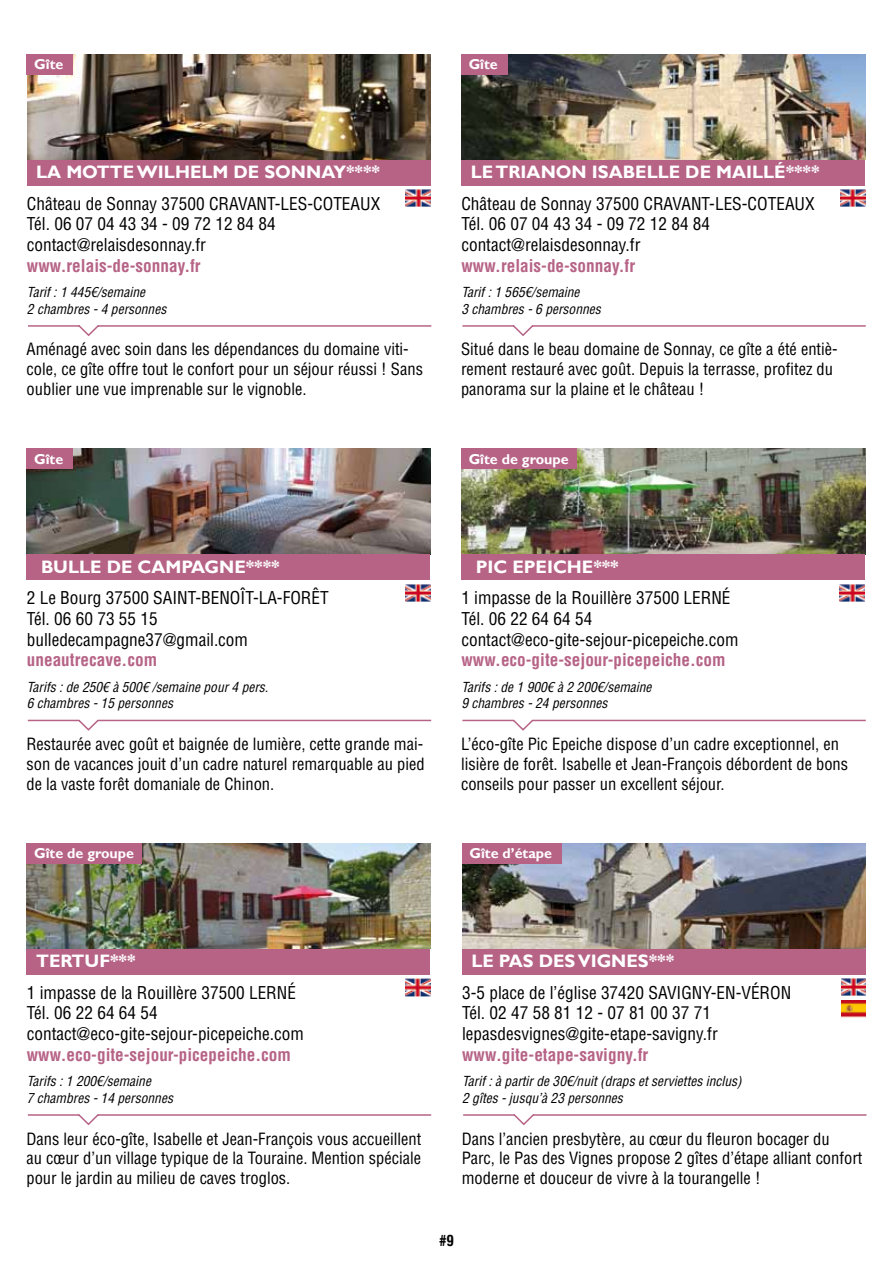
<style>
.page{position:relative;width:893px;height:1263px;background:#fff}
.page>*{position:absolute;margin:0;border:0;box-sizing:border-box;transform-origin:0 0}
.t1{font:700 18px "Gill Sans";color:#fff}
.t2{font:condensed 17.25px/20.7px "Helvetica LT Std";color:#000}
.t3{font:700 condensed 17.25px "Helvetica LT Std";color:#b66386}
.t4{font:condensed 16.5px/19.8px "Helvetica LT Std";color:#000}
.t5{font:700 condensed 15px "Helvetica LT Std";color:#000}
.t6{font:700 14.25px "Gill Sans";color:#fff}
.t7{font:italic condensed 13.5px/16.2px "Helvetica LT Std";color:#000}
</style>
<div class="page">
<svg style="left:28px;top:325px;width:404px;height:12px"></svg>
<img style="left:27px;top:54px;width:404px;height:106px">
<div style="left:27px;top:54px;width:46px;height:20px;background:#b66386"></div>
<div style="left:27px;top:160px;width:404px;height:25px;background:#b66386"></div>
<img style="left:406px;top:189px;width:25px;height:18px">
<svg style="left:462px;top:325px;width:404px;height:11px"></svg>
<img style="left:461px;top:54px;width:404px;height:106px">
<div style="left:461px;top:54px;width:46px;height:20px;background:#b66386"></div>
<div style="left:461px;top:160px;width:404px;height:25px;background:#b66386"></div>
<img style="left:840px;top:189px;width:25px;height:18px">
<svg style="left:462px;top:719px;width:404px;height:12px"></svg>
<img style="left:461px;top:448px;width:404px;height:106px">
<div style="left:461px;top:448px;width:115px;height:21px;background:#b66386"></div>
<div style="left:461px;top:554px;width:404px;height:26px;background:#b66386"></div>
<img style="left:840px;top:584px;width:25px;height:18px">
<svg style="left:27px;top:719px;width:405px;height:12px"></svg>
<img style="left:26px;top:448px;width:404px;height:106px">
<div style="left:26px;top:448px;width:47px;height:21px;background:#b66386"></div>
<div style="left:26px;top:554px;width:404px;height:26px;background:#b66386"></div>
<img style="left:406px;top:584px;width:24px;height:18px">
<svg style="left:27px;top:1114px;width:405px;height:12px"></svg>
<img style="left:27px;top:843px;width:403px;height:106px">
<div style="left:26px;top:843px;width:116px;height:20px;background:#b66386"></div>
<div style="left:26px;top:949px;width:404px;height:25px;background:#b66386"></div>
<img style="left:405px;top:978px;width:25px;height:19px">
<svg style="left:463px;top:1114px;width:404px;height:12px"></svg>
<img style="left:462px;top:843px;width:404px;height:106px">
<div style="left:462px;top:843px;width:100px;height:20px;background:#b66386"></div>
<div style="left:462px;top:949px;width:404px;height:25px;background:#b66386"></div>
<img style="left:841px;top:1000px;width:25px;height:18px">
<img style="left:841px;top:978px;width:25px;height:18px">
<p class="t6" style="left:34px;top:56px;width:31px">GÎTE</p>
<p class="t6" style="left:469px;top:56px;width:31px">GÎTE</p>
<p class="t1" style="left:36px;top:162px;width:60px">LA MOTTE</p>
<p class="t1" style="left:137px;top:162px;width:34px">WILHELM</p>
<p class="t1" style="left:233px;top:162px;width:148px">DE SO NNAY****</p>
<p class="t1" style="left:471px;top:162px;width:140px">LE TRIANON ISABELLE</p>
<p class="t1" style="left:685px;top:162px;width:59px">DE MAILLÉ</p>
<p class="t1" style="left:786px;top:162px;width:35px">****</p>
<p class="t2" style="left:27px;top:193px;width:355px">Château de Sonnay 37500 CRAVANT-LES-COTEAUX<br>Tél. 06 07 04 43 34 - 09 72 12 84 84 contact@relaisdesonnay.fr</p>
<p class="t3" style="left:27px;top:255px;width:175px">www.relais-de-sonnay.fr</p>
<p class="t7" style="left:27px;top:285px;width:141px">Tarif : 1 445€/semaine<br>2 chambres - 4 personnes</p>
<p class="t4" style="left:27px;top:339px;width:398px">Aménagé avec soin dans les dépendances du domaine viti&shy;cole, ce gîte offre tout le confort pour un séjour réussi ! Sans oublier une vue imprenable sur le vignoble.</p>
<p class="t2" style="left:461px;top:193px;width:355px">Château de Sonnay 37500 CRAVANT-LES-COTEAUX<br>Tél. 06 07 04 43 34 - 09 72 12 84 84 contact@relaisdesonnay.fr</p>
<p class="t3" style="left:461px;top:255px;width:175px">www.relais-de-sonnay.fr</p>
<p class="t7" style="left:461px;top:285px;width:141px">Tarif : 1 565€/semaine<br>3 chambres - 6 personnes</p>
<p class="t4" style="left:461px;top:339px;width:378px">Situé dans le beau domaine de Sonnay, ce gîte a été entiè&shy;rement restauré avec goût. Depuis la terrasse, profitez du panorama sur la plaine et le château !</p>
<p class="t6" style="left:34px;top:450px;width:31px">GÎTE</p>
<p class="t6" style="left:469px;top:450px;width:101px">GÎTE DE GROUPE</p>
<p class="t1" style="left:41px;top:556px;width:25px">BULLE</p>
<p class="t1" style="left:107px;top:556px;width:46px">DE CAMPAG</p>
<p class="t1" style="left:219px;top:556px;width:62px">NE****</p>
<p class="t1" style="left:476px;top:556px;width:61px">PIC EPEICHE</p>
<p class="t1" style="left:593px;top:556px;width:27px">***</p>
<p class="t2" style="left:27px;top:587px;width:303px">2 Le Bourg 37500 SAINT-BENOÎT-LA-FORÊT<br>Tél. 06 60 73 55 15 bulledecampagne37@gmail.com</p>
<p class="t3" style="left:27px;top:649px;width:132px">uneautrecave.com</p>
<p class="t7" style="left:27px;top:679px;width:243px">Tarifs : de 250€ à 500€ /semaine pour 4 pers.<br>6 chambres - 15 personnes</p>
<p class="t4" style="left:26px;top:734px;width:400px;text-align:justify">Restaurée avec goût et baignée de lumière, cette grande mai&shy;son de vacances jouit d’un cadre naturel remarquable au pied de la vaste forêt domaniale de Chinon.</p>
<p class="t2" style="left:461px;top:587px;width:279px">1 impasse de la Rouillère 37500 LERNÉ<br>Tél. 06 22 64 64 54 contact@eco-gite-sejour-picepeiche.com</p>
<p class="t3" style="left:461px;top:649px;width:266px">www.eco-gite-sejour-picepeiche.com</p>
<p class="t7" style="left:461px;top:679px;width:192px">Tarifs : de 1 900€ à 2 200€/semaine<br>9 chambres - 24 personnes</p>
<p class="t4" style="left:461px;top:734px;width:389px">L’éco-gîte Pic Epeiche dispose d’un cadre exceptionnel, en lisière de forêt. Isabelle et Jean-François débordent de bons conseils pour passer un excellent séjour.</p>
<p class="t6" style="left:34px;top:845px;width:101px">GÎTE DE GROUPE</p>
<p class="t6" style="left:469px;top:845px;width:84px">GÎTE D’ÉTAPE</p>
<p class="t1" style="left:36px;top:951px;width:26px">TERTUF</p>
<p class="t1" style="left:110px;top:951px;width:27px">***</p>
<p class="t2" style="left:27px;top:982px;width:279px">1 impasse de la Rouillère 37500 LERNÉ<br>Tél. 06 22 64 64 54 contact@eco-gite-sejour-picepeiche.com</p>
<p class="t3" style="left:27px;top:1044px;width:266px">www.eco-gite-sejour-picepeiche.com</p>
<p class="t7" style="left:27px;top:1073px;width:148px">Tarifs : 1 200€/semaine<br>7 chambres - 14 personnes</p>
<p class="t4" style="left:26px;top:1128px;width:396px;text-align:justify">Dans leur éco-gîte, Isabelle et Jean-François vous accueillent au cœur d’un village typique de la Touraine. Mention spéciale pour le jardin au milieu de caves troglos.</p>
<p class="t1" style="left:471px;top:951px;width:119px">LE PAS DES VIG</p>
<p class="t1" style="left:611px;top:951px;width:64px">NES***</p>
<p class="t2" style="left:462px;top:982px;width:331px">3-5 place de l’église 37420 SAVIGNY-EN-VÉRON<br>Tél. 02 47 58 81 12 - 07 81 00 37 71 lepasdesvignes@gite-etape-savigny.fr</p>
<p class="t3" style="left:462px;top:1044px;width:188px">www.gite-etape-savigny.fr</p>
<p class="t7" style="left:462px;top:1073px;width:281px">Tarif : à partir de 30€/nuit (draps et serviettes inclus)<br>2 gîtes - jusqu’à 23 personnes</p>
<p class="t4" style="left:462px;top:1128px;width:402px">Dans l’ancien presbytère, au cœur du fleuron bocager du<br>Parc, le Pas des Vignes propose 2 gîtes d’étape alliant confort moderne et douceur de vivre à la tourangelle !</p>
<p class="t5" style="left:439px;top:1231px;width:16px">#9</p>
</div>
